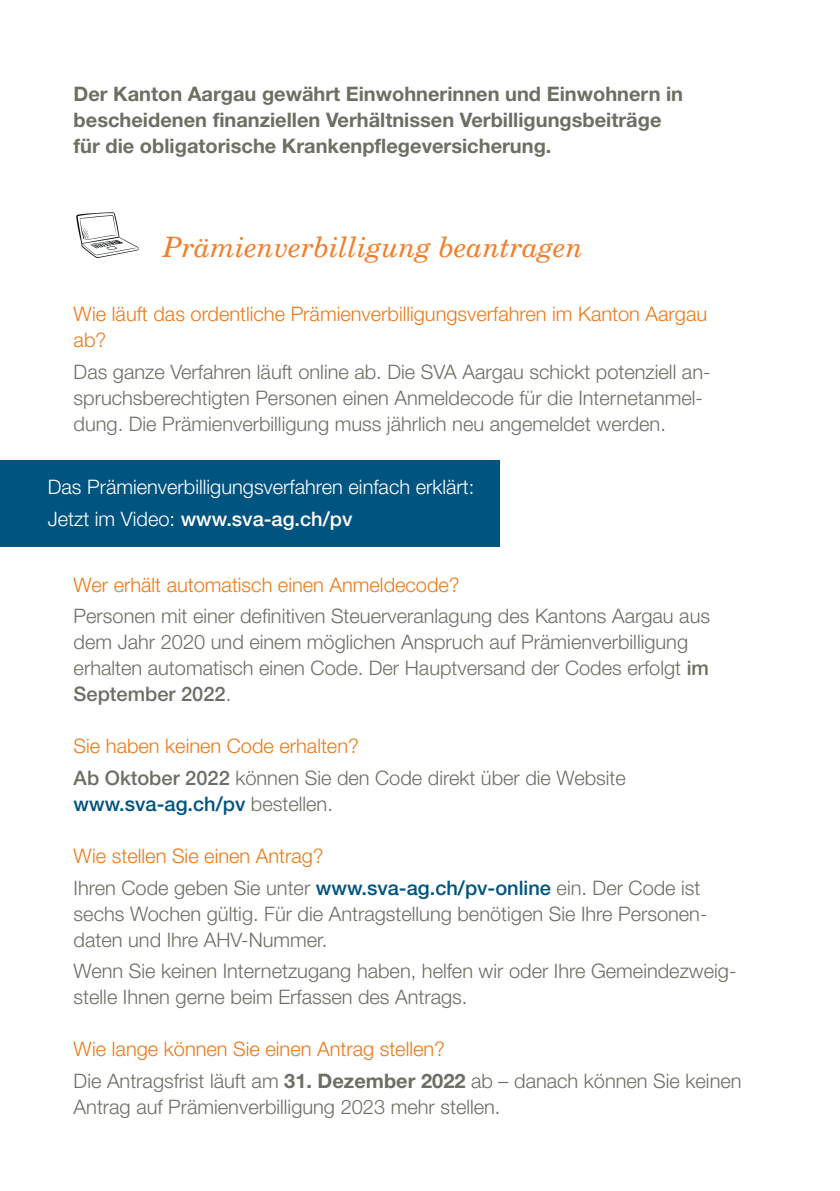
<style>
.page{position:relative;width:840px;height:1191px;background:#fff}
.page>*{position:absolute;margin:0;border:0;box-sizing:border-box;transform-origin:0 0}
.t1{font:italic 28px "New Century Schlbk LT Pro";color:#f27e2b}
.t2{font:300 20px/26px "Helvetica Neue LT Pro";color:#6e6e64}
.t3{font:700 20px/26px "Helvetica Neue LT Pro";color:#6e6e64}
.t4{font:300 20px/26px "Helvetica Neue LT Pro";color:#ed7917}
.t5{font:300 20px/31.6px "Helvetica Neue LT Pro";color:#fff}
.t6{font:500 20px "Helvetica Neue LT Pro";color:#005480}
.s1{font-weight:500}
.s2{color:#ed7917}
.s3{font-weight:300;color:#6e6e64}
.s4{font-weight:500;color:#00537f}
.s5{font-weight:700}
</style>
<div class="page">
<svg style="left:76px;top:212px;width:62px;height:46px"></svg>
<div style="left:0;top:460px;width:499px;height:86px;background:#005480"></div>
<p class="t3" style="left:74px;top:81px;width:610px">Der Kanton Aargau gewährt Einwohnerinnen und Einwohnern in bescheidenen finanziellen Verhältnissen Verbilligungsbeiträge für die obligatorische Krankenpflegeversicherung.</p>
<h1 class="t1" style="left:163px;top:229px;width:421px">Prämienverbilligung beantragen</h1>
<p class="t4" style="left:74px;top:300px;width:634px">Wie läuft das ordentliche Prämienverbilligungsverfahren im Kanton Aargau ab?</p>
<p class="t2" style="left:74px;top:358px;width:638px">Das ganze Verfahren läuft online ab. Die SVA Aargau schickt potenziell an&shy;spruchsberechtigten Personen einen Anmeldecode für die Internetanmel&shy;dung. Die Prämienverbilligung muss jährlich neu angemeldet werden.</p>
<p class="t5" style="left:48px;top:471px;width:428px">Das Prämienverbilligungsverfahren einfach erklärt:<br>Jetzt im Video: <span class="s1">www.sva-ag.ch/pv</span></p>
<p class="t4" style="left:74px;top:571px;width:387px">Wer erhält automatisch einen Anmeldecode?</p>
<p class="t2" style="left:74px;top:602px;width:637px">Personen mit einer definitiven Steuerveranlagung des Kantons Aargau aus dem Jahr 2020 und einem möglichen Anspruch auf Prämienverbilligung erhalten automatisch einen Code. Der Hauptversand der Codes erfolgt <span class="s1">im September 2022</span>.</p>
<p class="t2" style="left:74px;top:730px;width:553px;line-height:31.6px"><span class="s2">Sie haben keinen Code erhalten?<br></span><span class="s1">Ab Oktober 2022</span> können Sie den Code direkt über die Website</p>
<p class="t6" style="left:74px;top:791px;width:260px">www.sva-ag.ch/pv <span class="s3">bestellen.</span></p>
<p class="t2" style="left:74px;top:839px;width:628px;line-height:31.6px"><span class="s2">Wie stellen Sie einen Antrag?<br></span>Ihren Code geben Sie unter <span class="s4">www.sva-ag.ch/pv-online</span> ein. Der Code ist</p>
<p class="t2" style="left:74px;top:900px;width:635px">sechs Wochen gültig. Für die Antragstellung benötigen Sie Ihre Personen&shy;daten und Ihre AHV-Nummer.</p>
<p class="t2" style="left:74px;top:957px;width:664px">Wenn Sie keinen Internetzugang haben, helfen wir oder Ihre Gemeindezweig&shy;stelle Ihnen gerne beim Erfassen des Antrags.</p>
<p class="t2" style="left:74px;top:1033px;width:669px;line-height:31.6px"><span class="s2">Wie lange können Sie einen Antrag stellen?<br></span>Die Antragsfrist läuft am <span class="s5">31. Dezember 2022</span> ab – danach können Sie keinen</p>
<p class="t2" style="left:74px;top:1093px;width:428px">Antrag auf Prämienverbilligung 2023 mehr stellen.</p>
</div>
